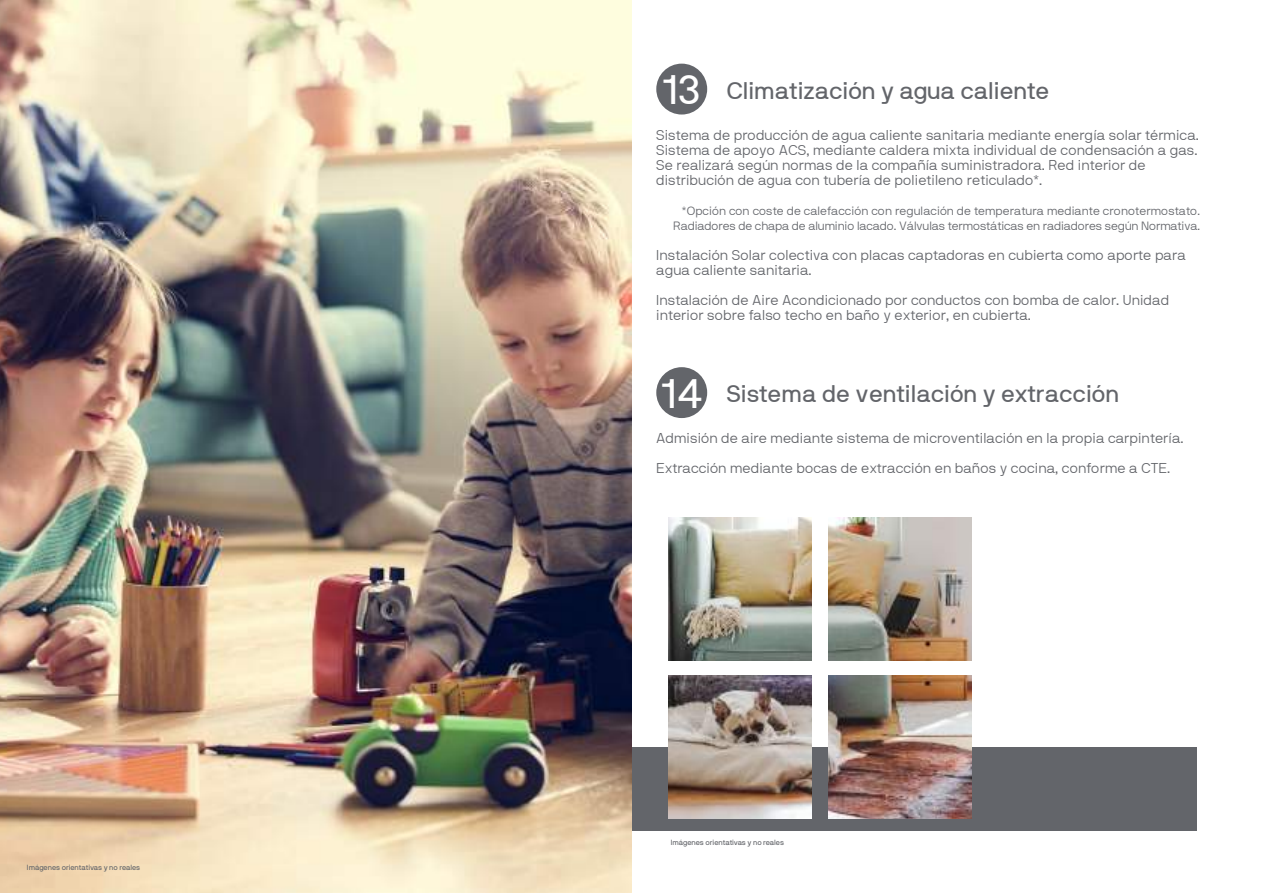
<style>
.page{position:relative;width:1263px;height:893px;background:#fff}
.page>*{position:absolute;margin:0;border:0;box-sizing:border-box;transform-origin:0 0}
.t1{font:24px "NB International Regular Webfont";color:#63656a}
.t2{font:14.25px/15px "NB International Light Webfont";color:#63656a}
.t3{font:12px/15px "NB International Light Webfont";letter-spacing:-.015em;color:#63656a;text-align:right}
.t4{font:7.5px "NB International Pro";color:#63656a}
.s1{font-size:41.1px;color:#fff}
</style>
<div class="page">
<div style="left:628px;top:747px;width:569px;height:83px;background:#63656a"></div>
<div style="left:656px;top:64px;width:51px;height:51px;background:#63656a;border-radius:50%"></div>
<img style="left:1px;top:0;width:630px;height:893px">
<div style="left:656px;top:367px;width:51px;height:51px;background:#63656a;border-radius:50%"></div>
<img style="left:829px;top:676px;width:143px;height:143px">
<img style="left:669px;top:676px;width:143px;height:143px">
<img style="left:829px;top:517px;width:143px;height:143px">
<img style="left:668px;top:517px;width:143px;height:143px">
<p class="t4" style="left:27px;top:863px;width:115px">Imágenes orientativas y no reales</p>
<h1 class="t1" style="left:663px;top:77px;width:388px"><span class="s1">13</span> Climatización y agua caliente</h1>
<p class="t2" style="left:656px;top:127px;width:544px">Sistema de producción de agua caliente sanitaria mediante energía solar térmica.<br>Sistema de apoyo ACS, mediante caldera mixta individual de condensación a gas.<br>Se realizará según normas de la compañía suministradora. Red interior de distribución de agua con tubería de polietileno reticulado*.</p>
<p class="t3" style="left:673px;top:203px;width:528px">*Opción con coste de calefacción con regulación de temperatura mediante cronotermostato.<br>Radiadores de chapa de aluminio lacado. Válvulas termostáticas en radiadores según Normativa.</p>
<p class="t2" style="left:656px;top:247px;width:531px">Instalación Solar colectiva con placas captadoras en cubierta como aporte para agua caliente sanitaria.</p>
<p class="t2" style="left:656px;top:292px;width:514px">Instalación de Aire Acondicionado por conductos con bomba de calor. Unidad interior sobre falso techo en baño y exterior, en cubierta.</p>
<h1 class="t1" style="left:662px;top:380px;width:459px"><span class="s1">14</span> Sistema de ventilación y extracción</h1>
<p class="t2" style="left:656px;top:423px;width:529px;line-height:30px">Admisión de aire mediante sistema de microventilación en la propia carpintería.<br>Extracción mediante bocas de extracción en baños y cocina, conforme a CTE.</p>
<p class="t4" style="left:671px;top:838px;width:115px">Imágenes orientativas y no reales</p>
</div>
